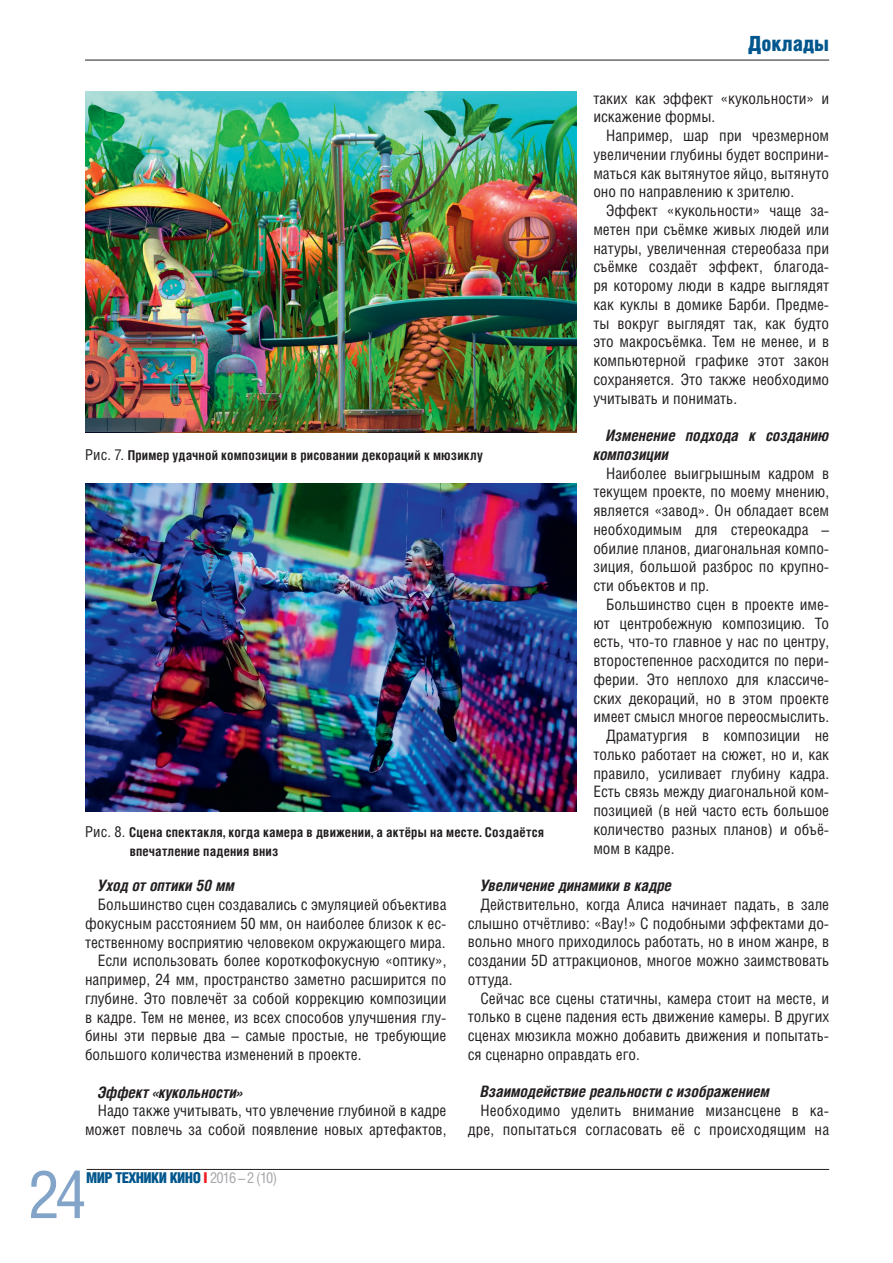
<style>
.page{position:relative;width:893px;height:1263px;background:#fff}
.page>*{position:absolute;margin:0;border:0;box-sizing:border-box;transform-origin:0 0}
.t1{font:66px "Helios Cond C";color:#82a4c8}
.t2{font:21px "Helios Cond Black C";color:#00568d}
.t3{font:15.75px/18.8px "Helios Cond C";color:#231f20;text-align:justify}
.t4{font:italic 700 15.75px/18.8px "Helios Cond C";color:#231f20}
.t5{font:15px "Helios Cond Black C";letter-spacing:-.04em;color:#00568d}
.t6{font:700 13.5px/18.8px "Helios Cond C";letter-spacing:.015em;color:#231f20}
.s1{font-weight:400;font-size:15px}
.s2{color:#ee1d23}
.s3{font-family:"Helios Cond C";color:#a8a9ad}
</style>
<div class="page">
<hr style="left:87px;top:1169px;width:742px;height:1px;background:#231f20">
<hr style="left:85px;top:60px;width:744px;height:1px;background:#231f20">
<img style="left:85px;top:92px;width:491px;height:341px">
<img style="left:85px;top:484px;width:491px;height:327px">
<h2 class="t2" style="left:748px;top:32px;width:82px">Доклады</h2>
<p class="t3" style="left:593px;top:88px;width:237px">таких как эффект «кукольности» и искажение формы.</p>
<p class="t3" style="left:593px;top:126px;width:237px;text-indent:13px">Например, шар при чрезмерном увеличении глубины будет восприни&shy;маться как вытянутое яйцо, вытянуто оно по направлению к зрителю.</p>
<p class="t3" style="left:593px;top:201px;width:237px;text-indent:13px">Эффект «кукольности» чаще за&shy;метен при съёмке живых людей или натуры, увеличенная стереобаза при съёмке создаёт эффект, благода&shy;ря которому люди в кадре выглядят как куклы в домике Барби. Предме&shy;ты вокруг выглядят так, как будто это макросъёмка. Тем не менее, и в компьютерной графике этот закон сохраняется. Это также необходимо учитывать и понимать.</p>
<p class="t4" style="left:593px;top:426px;width:237px;text-indent:13px">Изменение подхода к созданию композиции</p>
<p class="t3" style="left:593px;top:463px;width:237px;text-indent:13px">Наиболее выигрышным кадром в текущем проекте, по моему мнению, является «завод». Он обладает всем необходимым для стереокадра – обилие планов, диагональная компо&shy;зиция, большой разброс по крупно&shy;сти объектов и пр.</p>
<p class="t3" style="left:606px;top:595px;width:225px">Большинство сцен в проекте име-</p>
<p class="t3" style="left:593px;top:613px;width:237px">ют центробежную композицию. То</p>
<p class="t3" style="left:593px;top:632px;width:237px">есть, что-то главное у нас по центру,</p>
<p class="t3" style="left:593px;top:651px;width:237px">второстепенное расходится по пери-</p>
<p class="t3" style="left:593px;top:669px;width:237px">ферии. Это неплохо для классиче-</p>
<p class="t3" style="left:593px;top:688px;width:237px">ских декораций, но в этом проекте</p>
<p class="t3" style="left:593px;top:707px;width:237px">имеет смысл многое переосмыслить.</p>
<p class="t3" style="left:606px;top:726px;width:225px">Драматургия в композиции не</p>
<p class="t3" style="left:593px;top:744px;width:237px">только работает на сюжет, но и, как</p>
<p class="t3" style="left:593px;top:763px;width:237px">правило, усиливает глубину кадра.</p>
<p class="t3" style="left:593px;top:782px;width:237px">Есть связь между диагональной ком-</p>
<p class="t3" style="left:593px;top:801px;width:237px">позицией (в ней часто есть большое</p>
<p class="t3" style="left:593px;top:819px;width:237px">количество разных планов) и объё-</p>
<p class="t3" style="left:593px;top:838px;width:83px">мом в кадре.</p>
<p class="t4" style="left:480px;top:876px;width:193px">Увеличение динамики в кадре</p>
<p class="t3" style="left:468px;top:894px;width:363px;text-indent:13px">Действительно, когда Алиса начинает падать, в зале слышно отчётливо: «Вау!» С подобными эффектами до&shy;вольно много приходилось работать, но в ином жанре, в создании 5D аттракционов, многое можно заимствовать оттуда.</p>
<p class="t3" style="left:468px;top:988px;width:363px;text-indent:13px">Сейчас все сцены статичны, камера стоит на месте, и только в сцене падения есть движение камеры. В других сценах мюзикла можно добавить движения и попытать&shy;ся сценарно оправдать его.</p>
<p class="t4" style="left:480px;top:1082px;width:291px">Взаимодействие реальности с изображением</p>
<p class="t3" style="left:468px;top:1101px;width:363px;text-align:right">Необходимо уделить внимание мизансцене в ка&shy;дре, попытаться согласовать её с происходящим на</p>
<p class="t6" style="left:85px;top:445px;width:400px"><span class="s1">Рис. 7.</span> Пример удачной композиции в рисовании декораций к мюзиклу</p>
<p class="t6" style="left:130px;top:822px;width:416px;text-indent:-45px"><span class="s1">Рис. 8.</span> Сцена спектакля, когда камера в движении, а актёры на месте. Создаётся впечатление падения вниз</p>
<p class="t4" style="left:98px;top:876px;width:138px">Уход от оптики 50 мм</p>
<p class="t3" style="left:98px;top:895px;width:350px">Большинство сцен создавались с эмуляцией объектива</p>
<p class="t3" style="left:85px;top:914px;width:363px">фокусным расстоянием 50 мм, он наиболее близок к ес-</p>
<p class="t3" style="left:85px;top:932px;width:362px">тественному восприятию человеком окружающего мира.</p>
<p class="t3" style="left:98px;top:951px;width:350px">Если использовать более короткофокусную «оптику»,</p>
<p class="t3" style="left:85px;top:970px;width:363px">например, 24 мм, пространство заметно расширится по</p>
<p class="t3" style="left:85px;top:988px;width:363px">глубине. Это повлечёт за собой коррекцию композиции</p>
<p class="t3" style="left:85px;top:1007px;width:363px">в кадре. Тем не менее, из всех способов улучшения глу-</p>
<p class="t3" style="left:85px;top:1026px;width:363px">бины эти первые два – самые простые, не требующие</p>
<p class="t3" style="left:85px;top:1045px;width:278px">большого количества изменений в проекте.</p>
<p class="t4" style="left:98px;top:1082px;width:146px">Эффект «кукольности»</p>
<p class="t3" style="left:85px;top:1101px;width:363px;text-align:right">Надо также учитывать, что увлечение глубиной в кадре может повлечь за собой появление новых артефактов,</p>
<h1 class="t1" style="left:28px;top:1155px;width:60px">24</h1>
<p class="t5" style="left:86px;top:1169px;width:193px">МИР ТЕХНИКИ КИНО <span class="s2">I</span> <span class="s3">2016 – 2 (10)</span></p>
</div>
